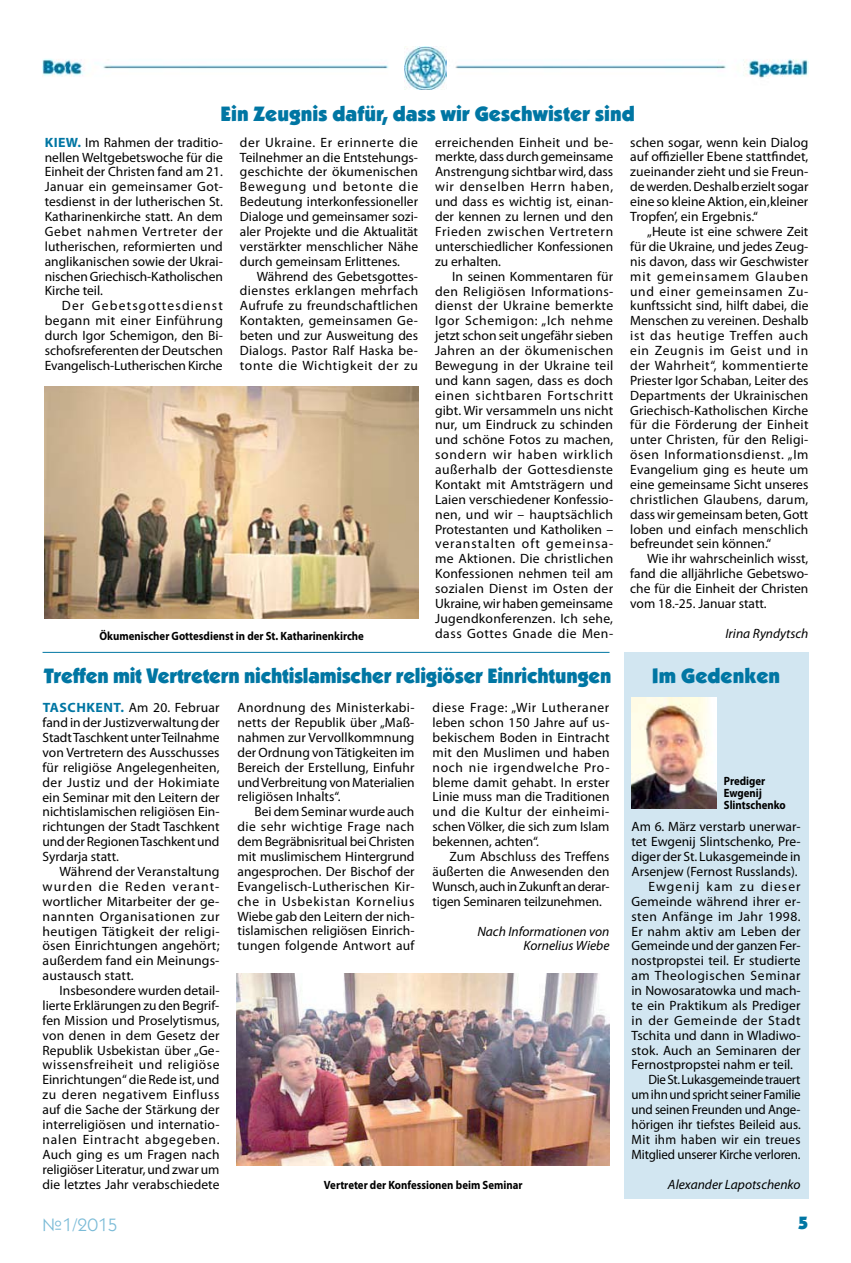
<style>
.page{position:relative;width:851px;height:1263px;background:#fff}
.page>*{position:absolute;margin:0;border:0;box-sizing:border-box;transform-origin:0 0}
.t1{font:900 21px "Kabel E";letter-spacing:-.01em;color:#0076a3}
.t2{font:18px "Kabel Book C";color:#7bbbd7}
.t3{font:900 18px "Kabel E";color:#0076a3}
.t4{font:13.5px/14.9px "Myriad Pro";color:#000;text-align:justify}
.t5{font:13.5px "Myriad Pro";color:#000;scale:.96 1}
.t6{font:italic 13.5px/14.2px "Myriad Pro";color:#000;text-align:right}
.t7{font:13.5px "Myriad Pro";letter-spacing:.045em;color:#000}
.t8{font:13.5px "Myriad Pro";letter-spacing:-.025em;color:#000;scale:.96 1}
.t9{font:13.5px "Myriad Pro";letter-spacing:.02em;color:#000}
.t10{font:13.5px "Myriad Pro";letter-spacing:.02em;color:#000;scale:.96 1}
.t11{font:13.5px "Myriad Pro";letter-spacing:.035em;color:#000}
.t12{font:13.5px "Myriad Pro";letter-spacing:.075em;color:#000}
.t13{font:700 12px/12px "Myriad Pro";color:#000;scale:.9 1}
.s1{font-weight:700;color:#0076a3}
</style>
<div class="page">
<img style="left:43px;top:59px;width:765px;height:31px">
<img style="left:404px;top:46px;width:42px;height:43px">
<img style="left:45px;top:386px;width:374px;height:232px">
<hr style="left:43px;top:652px;width:566px;height:1px;background:#0076a3">
<img style="left:237px;top:973px;width:372px;height:193px">
<div style="left:623px;top:653px;width:185px;height:546px;background:#d2e6f1"></div>
<img style="left:631px;top:697px;width:85px;height:112px">
<h1 class="t1" style="left:220px;top:101px;width:416px">Ein Zeugnis dafür, dass wir Geschwister sind</h1>
<p class="t4" style="left:45px;top:135px;width:180px"><span class="s1">Kiew.</span> Im Rahmen der traditio&shy;nellen Weltgebetswoche für die Einheit der Christen fand am 21.<br>Januar ein gemeinsamer Got&shy;tesdienst in der lutherischen St.<br>Katharinenkirche statt. An dem Gebet nahmen Vertreter der lutherischen, reformierten und anglikanischen sowie der Ukrai&shy;nischen Griechisch-Katholischen Kirche teil.</p>
<p class="t4" style="left:45px;top:298px;width:180px;text-indent:17px">Der Gebetsgottesdienst begann mit einer Einführung durch Igor Schemigon, den Bi&shy;schofsreferenten der Deutschen Evangelisch-Lutherischen Kirche</p>
<p class="t4" style="left:435px;top:134px;width:180px">erreichenden Einheit und be&shy;merkte, dass durch gemeinsame Anstrengung sichtbar wird, dass wir denselben Herrn haben, und dass es wichtig ist, einan&shy;der kennen zu lernen und den Frieden zwischen Vertretern unterschiedlicher Konfessionen zu erhalten.</p>
<p class="t4" style="left:435px;top:268px;width:180px;text-indent:17px">In seinen Kommentaren für den Religiösen Informations&shy;dienst der Ukraine bemerkte Igor Schemigon: „Ich nehme jetzt schon seit ungefähr sieben Jahren an der ökumenischen Bewegung in der Ukraine teil und kann sagen, dass es doch einen sichtbaren Fortschritt gibt. Wir versammeln uns nicht nur, um Eindruck zu schinden und schöne Fotos zu machen, sondern wir haben wirklich außerhalb der Gottesdienste Kontakt mit Amtsträgern und Laien verschiedener Konfessio&shy;nen, und wir – hauptsächlich Protestanten und Katholiken – veranstalten oft gemeinsa&shy;me Aktionen. Die christlichen Konfessionen nehmen teil am sozialen Dienst im Osten der Ukraine, wir haben gemeinsame Jugendkonferenzen. Ich sehe, dass Gottes Gnade die Men-</p>
<p class="t4" style="left:630px;top:134px;width:180px">schen sogar, wenn kein Dialog auf offizieller Ebene stattfindet, zueinander zieht und sie Freun&shy;de werden. Deshalb erzielt sogar eine so kleine Aktion, ein ‚kleiner Tropfen’, ein Ergebnis.“</p>
<p class="t4" style="left:630px;top:224px;width:180px;text-indent:17px">„Heute ist eine schwere Zeit für die Ukraine, und jedes Zeug&shy;nis davon, dass wir Geschwister mit gemeinsamem Glauben und einer gemeinsamen Zu&shy;kunftssicht sind, hilft dabei, die Menschen zu vereinen. Deshalb ist das heutige Treffen auch ein Zeugnis im Geist und in der Wahrheit“, kommentierte Priester Igor Schaban, Leiter des Departments der Ukrainischen Griechisch-Katholischen Kirche für die Förderung der Einheit unter Christen, für den Religi&shy;ösen Informationsdienst. „Im Evangelium ging es heute um eine gemeinsame Sicht unseres christlichen Glaubens, darum, dass wir gemeinsam beten, Gott loben und einfach menschlich befreundet sein können.“</p>
<p class="t4" style="left:630px;top:551px;width:180px;text-indent:17px">Wie ihr wahrscheinlich wisst, fand die alljährliche Gebetswo&shy;che für die Einheit der Christen vom 18.-25. Januar statt.</p>
<p class="t4" style="left:240px;top:134px;width:180px">der Ukraine. Er erinnerte die Teilnehmer an die Entstehungs&shy;geschichte der ökumenischen Bewegung und betonte die Bedeutung interkonfessioneller Dialoge und gemeinsamer sozi&shy;aler Projekte und die Aktualität verstärkter menschlicher Nähe durch gemeinsam Erlittenes.</p>
<p class="t4" style="left:240px;top:268px;width:180px;text-indent:17px">Während des Gebetsgottes&shy;dienstes erklangen mehrfach Aufrufe zu freundschaftlichen Kontakten, gemeinsamen Ge&shy;beten und zur Ausweitung des Dialogs. Pastor Ralf Haska be&shy;tonte die Wichtigkeit der zu</p>
<p class="t13" style="left:99px;top:629px;width:295px">Ökumenischer Gottesdienst in der St. Katharinenkirche</p>
<p class="t6" style="left:725px;top:626px;width:84px">Irina Ryndytsch</p>
<h1 class="t1" style="left:44px;top:663px;width:569px">Treffen mit Vertretern nichtislamischer religiöser Einrichtungen</h1>
<h1 class="t1" style="left:651px;top:663px;width:130px">Im Gedenken</h1>
<p class="t4" style="left:43px;top:700px;width:179px"><span class="s1">Tasch kent.</span> Am 20. Februar fand in der Justizverwaltung der Stadt Taschkent unter Teilnahme von Vertretern des Ausschusses für religiöse Angelegenheiten, der Justiz und der Hokimiate ein Seminar mit den Leitern der nichtislamischen religiösen Ein&shy;richtungen der Stadt Taschkent und der Regionen Taschkent und Syrdarja statt.</p>
<p class="t4" style="left:43px;top:864px;width:178px;text-indent:17px">Während der Veranstaltung wurden die Reden verant&shy;wortlicher Mitarbeiter der ge&shy;nannten Organisationen zur heutigen Tätigkeit der religi&shy;ösen Einrichtungen angehört; außerdem fand ein Meinungs&shy;austausch statt.</p>
<p class="t4" style="left:43px;top:983px;width:178px;text-indent:17px">Insbesondere wurden detail&shy;lierte Erklärungen zu den Begrif&shy;fen Mission und Proselytismus, von denen in dem Gesetz der Republik Usbekistan über „Ge&shy;wissensfreiheit und religiöse Einrichtungen“ die Rede ist, und zu deren negativem Einfluss auf die Sache der Stärkung der interreligiösen und internatio&shy;nalen Eintracht abgegeben.<br>Auch ging es um Fragen nach religiöser Literatur, und zwar um die letztes Jahr verabschiedete</p>
<p class="t4" style="left:237px;top:700px;width:178px">Anordnung des Ministerkabi&shy;netts der Republik über „Maß&shy;nahmen zur Vervollkommnung der Ordnung von Tätigkeiten im Bereich der Erstellung, Einfuhr und Verbreitung von Materialien religiösen Inhalts“.</p>
<p class="t4" style="left:237px;top:804px;width:178px;text-indent:17px">Bei dem Seminar wurde auch die sehr wichtige Frage nach dem Begräbnisritual bei Christen mit muslimischem Hintergrund angesprochen. Der Bischof der Evangelisch-Lutherischen Kir&shy;che in Usbekistan Kornelius Wiebe gab den Leitern der nich&shy;tislamischen religiösen Einrich&shy;tungen folgende Antwort auf</p>
<p class="t4" style="left:432px;top:700px;width:178px">diese Frage: „Wir Lutheraner leben schon 150 Jahre auf us&shy;bekischem Boden in Eintracht mit den Muslimen und haben noch nie irgendwelche Pro&shy;bleme damit gehabt. In erster Linie muss man die Traditionen und die Kultur der einheimi&shy;schen Völker, die sich zum Islam bekennen, achten“.</p>
<p class="t4" style="left:432px;top:849px;width:178px;text-indent:17px">Zum Abschluss des Treffens äußerten die Anwesenden den Wunsch, auch in Zukunft an derar&shy;tigen Seminaren teilzunehmen.</p>
<p class="t6" style="left:477px;top:924px;width:134px">Nach Informationen von<br>Kornelius Wiebe</p>
<p class="t13" style="left:324px;top:1179px;width:222px">Vertreter der Konfessionen beim Seminar</p>
<p class="t13" style="left:723px;top:774px;width:70px">Prediger<br>Ewgenij<br>Slintschenko</p>
<p class="t4" style="left:631px;top:819px;width:171px">Am 6. März verstarb unerwar-</p>
<p class="t4" style="left:631px;top:834px;width:171px">tet Ewgenij Slintschenko, Pre-</p>
<p class="t4" style="left:631px;top:849px;width:171px">diger der St. Lukasgemeinde in</p>
<p class="t4" style="left:631px;top:864px;width:168px">Arsenjew (Fernost Russlands).</p>
<p class="t12" style="left:648px;top:878px;width:153px">Ewgenij kam zu dieser</p>
<p class="t9" style="left:631px;top:893px;width:171px">Gemeinde während ihrer er-</p>
<p class="t11" style="left:631px;top:908px;width:170px">sten Anfänge im Jahr 1998.</p>
<p class="t4" style="left:631px;top:923px;width:171px">Er nahm aktiv am Leben der</p>
<p class="t4" style="left:631px;top:938px;width:171px">Gemeinde und der ganzen Fer-</p>
<p class="t4" style="left:631px;top:953px;width:171px">nostpropstei teil. Er studierte</p>
<p class="t7" style="left:631px;top:967px;width:171px">am Theologischen Seminar</p>
<p class="t4" style="left:631px;top:983px;width:171px">in Nowosaratowka und mach-</p>
<p class="t4" style="left:631px;top:998px;width:170px">te ein Praktikum als Prediger</p>
<p class="t7" style="left:631px;top:1012px;width:170px">in der Gemeinde der Stadt</p>
<p class="t4" style="left:631px;top:1027px;width:171px">Tschita und dann in Wladiwo-</p>
<p class="t4" style="left:631px;top:1042px;width:171px">stok. Auch an Seminaren der</p>
<p class="t4" style="left:631px;top:1057px;width:163px">Fernostpropstei nahm er teil.</p>
<p class="t8" style="left:648px;top:1071px;width:160px">Die St. Lukasgemeinde trauert</p>
<p class="t5" style="left:631px;top:1086px;width:178px">um ihn und spricht seiner Familie</p>
<p class="t5" style="left:631px;top:1101px;width:178px">und seinen Freunden und Ange-</p>
<p class="t5" style="left:631px;top:1116px;width:178px">hörigen ihr tiefstes Beileid aus.</p>
<p class="t10" style="left:631px;top:1131px;width:177px">Mit ihm haben wir ein treues</p>
<p class="t5" style="left:631px;top:1146px;width:178px">Mitglied unserer Kirche verloren.</p>
<p class="t6" style="left:668px;top:1177px;width:134px">Alexander Lapotschenko</p>
<h2 class="t2" style="left:43px;top:1214px;width:76px">№1/2015</h2>
<h2 class="t3" style="left:798px;top:1212px;width:12px">5</h2>
</div>
